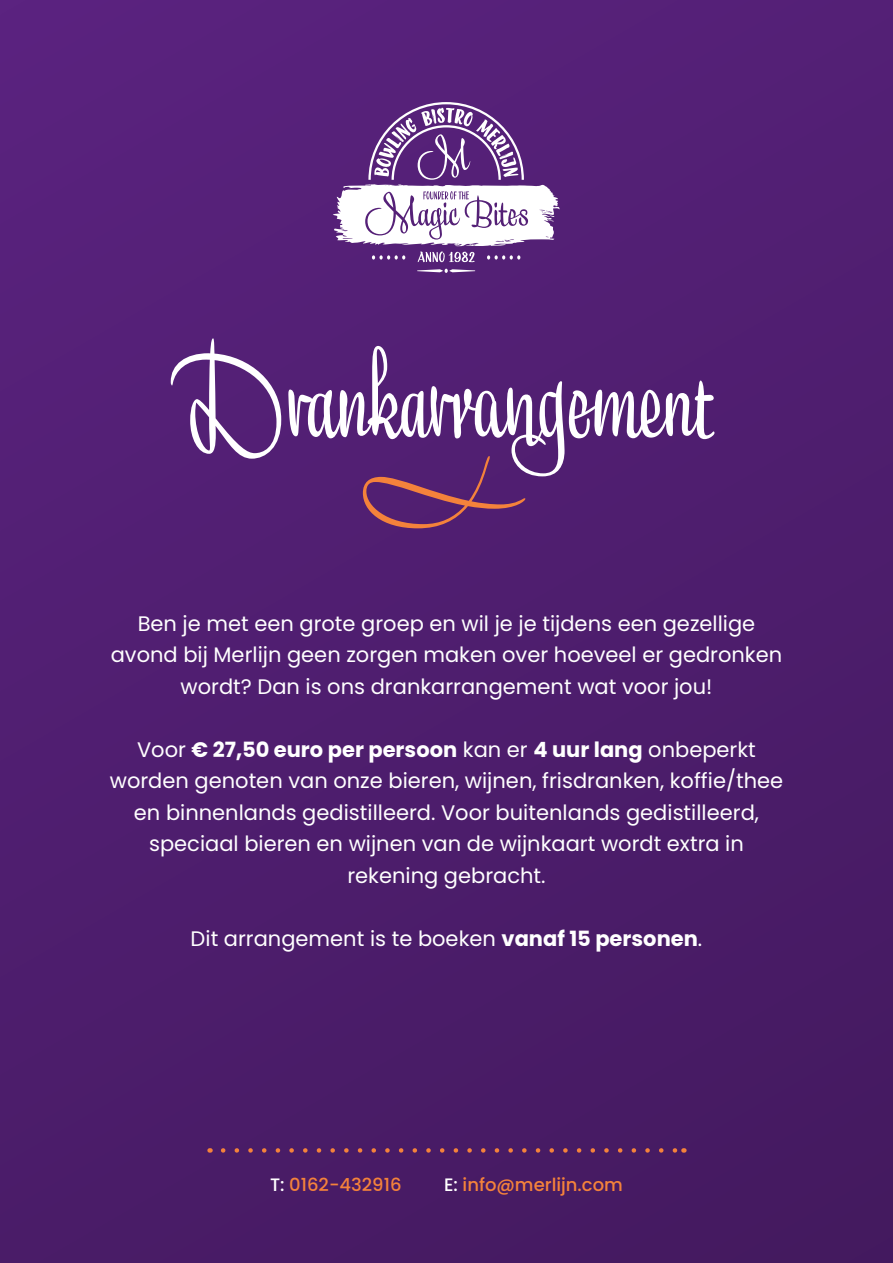
<style>
.page{position:relative;width:893px;height:1263px;background:#fff}
.page>*{position:absolute;margin:0;border:0;box-sizing:border-box;transform-origin:0 0}
.t1{font:108px "Liza Display Pro";color:#fff}
.geopend{font:21px/31.5px "Poppins";color:#fff;text-align:center}
.t2{font:500 18px "Poppins";color:#f4823b}
.s1{font-weight:700}
.s2{color:#fff}
</style>
<div class="page">
<div style="left:0;top:0;width:893px;height:1263px;background:linear-gradient(to right,#521f73,#4b1c6a)"></div>
<svg style="left:417px;top:269px;width:58px;height:4px"></svg>
<svg style="left:333px;top:102px;width:227px;height:160px"></svg>
<svg style="left:363px;top:456px;width:162px;height:72px;background:#662b6a"></svg>
<svg style="left:223px;top:1148px;width:454px;height:5px;background:#6f325b"></svg>
<p class="t1" style="left:176px;top:335px;width:538px">Drankarrangement</p>
<p class="geopend" style="left:111px;top:608px;width:673px">Ben je met een grote groep en wil je je tijdens een gezellige avond bij Merlijn geen zorgen maken over hoeveel er gedronken wordt? Dan is ons drankarrangement wat voor jou!</p>
<p class="geopend" style="left:110px;top:734px;width:675px">Voor <span class="s1">€ 27,50 euro per persoon</span> kan er <span class="s1">4 uur lang</span> onbeperkt worden genoten van onze bieren, wijnen, frisdranken, koffie/thee en binnenlands gedistilleerd. Voor buitenlands gedistilleerd, speciaal bieren en wijnen van de wijnkaart wordt extra in rekening gebracht.</p>
<p class="geopend" style="left:191px;top:923px;width:513px">Dit arrangement is te boeken <span class="s1">vanaf 15 personen</span>.</p>
<p class="t2" style="left:270px;top:1174px;width:133px"><span class="s2">T:</span> 0162-432916</p>
<p class="t2" style="left:444px;top:1174px;width:180px"><span class="s2">E:</span> info@merlijn.com</p>
</div>
